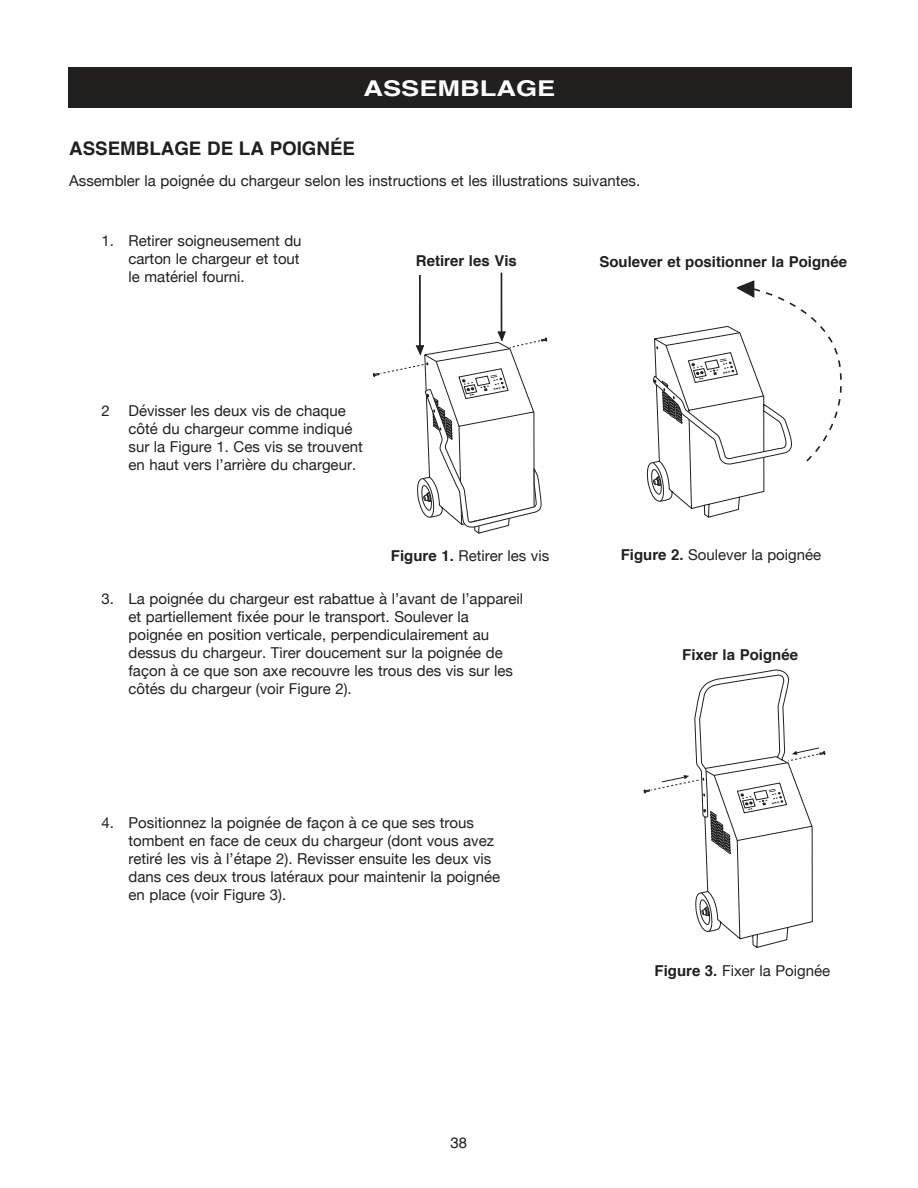
<style>
.page{position:relative;width:918px;height:1188px;background:#fff}
.page>*{position:absolute;margin:0;border:0;box-sizing:border-box;transform-origin:0 0}
.t1{font:700 21.75px "Helvetica";color:#fff;scale:1.25 1}
.t2{font:700 18.75px "Helvetica";color:#221f1f}
.t3{font:700 16.65px "Helvetica";color:#221f1f}
.t4{font:15px/18px "Helvetica Neue";color:#221f1f}
.t5{font:700 15px "Helvetica";color:#221f1f}
.t6{font:15px "Helvetica";color:#221f1f}
.s1{font-family:"Helvetica";font-weight:700}
</style>
<div class="page">
<div style="left:68px;top:67px;width:783px;height:41px;background:#221f1f"></div>
<hr style="left:419px;top:275px;width:2px;height:75px;background:#221f1f">
<hr style="left:501px;top:273px;width:1px;height:63px;background:#221f1f">
<svg style="left:373px;top:331px;width:174px;height:203px"></svg>
<svg style="left:646px;top:280px;width:196px;height:237px"></svg>
<svg style="left:644px;top:670px;width:182px;height:278px"></svg>
<h1 class="t1" style="left:364px;top:80px;width:155px">ASSEMBLAGE</h1>
<p class="t2" style="left:69px;top:141px;width:287px">ASSEMBLAGE DE LA POIGNÉE</p>
<p class="t4" style="left:69px;top:172px;width:573px">Assembler la poignée du chargeur selon les instructions et les illustrations suivantes.</p>
<p class="t4" style="left:129px;top:232px;width:175px;text-indent:-27px">1. Retirer soigneusement du carton le chargeur et tout le matériel fourni.</p>
<p class="t3" style="left:386px;top:252px;width:159px">Remove the Screws</p>
<p class="t5" style="left:416px;top:255px;width:102px">Retirer les Vis</p>
<p class="t5" style="left:599px;top:255px;width:249px">Soulever et positionner la Poignée</p>
<p class="t4" style="left:129px;top:402px;width:236px;text-indent:-27px">2 Dévisser les deux vis de chaque côté du chargeur comme indiqué sur la Figure 1. Ces vis se trouvent en haut vers l’arrière du chargeur.</p>
<p class="t4" style="left:391px;top:547px;width:160px"><span class="s1">Figure 1.</span> Retirer les vis</p>
<p class="t4" style="left:621px;top:546px;width:202px"><span class="s1">Figure 2.</span> Soulever la poignée</p>
<p class="t4" style="left:129px;top:590px;width:396px;text-indent:-27px">3. La poignée du chargeur est rabattue à l’avant de l’appareil et partiellement fixée pour le transport. Soulever la poignée en position verticale, perpendiculairement au dessus du chargeur. Tirer doucement sur la poignée de façon à ce que son axe recouvre les trous des vis sur les côtés du chargeur (voir Figure 2).</p>
<p class="t4" style="left:129px;top:814px;width:373px;text-indent:-27px">4. Positionnez la poignée de façon à ce que ses trous tombent en face de ceux du chargeur (dont vous avez retiré les vis à l’étape 2). Revisser ensuite les deux vis dans ces deux trous latéraux pour maintenir la poignée en place (voir Figure 3).</p>
<p class="t6" style="left:451px;top:1137px;width:18px">38</p>
<p class="t3" style="left:676px;top:645px;width:147px">Secure the Handle</p>
<p class="t5" style="left:682px;top:648px;width:117px">Fixer la Poignée</p>
<p class="t4" style="left:655px;top:962px;width:177px"><span class="s1">Figure 3.</span> Fixer la Poignée</p>
</div>
